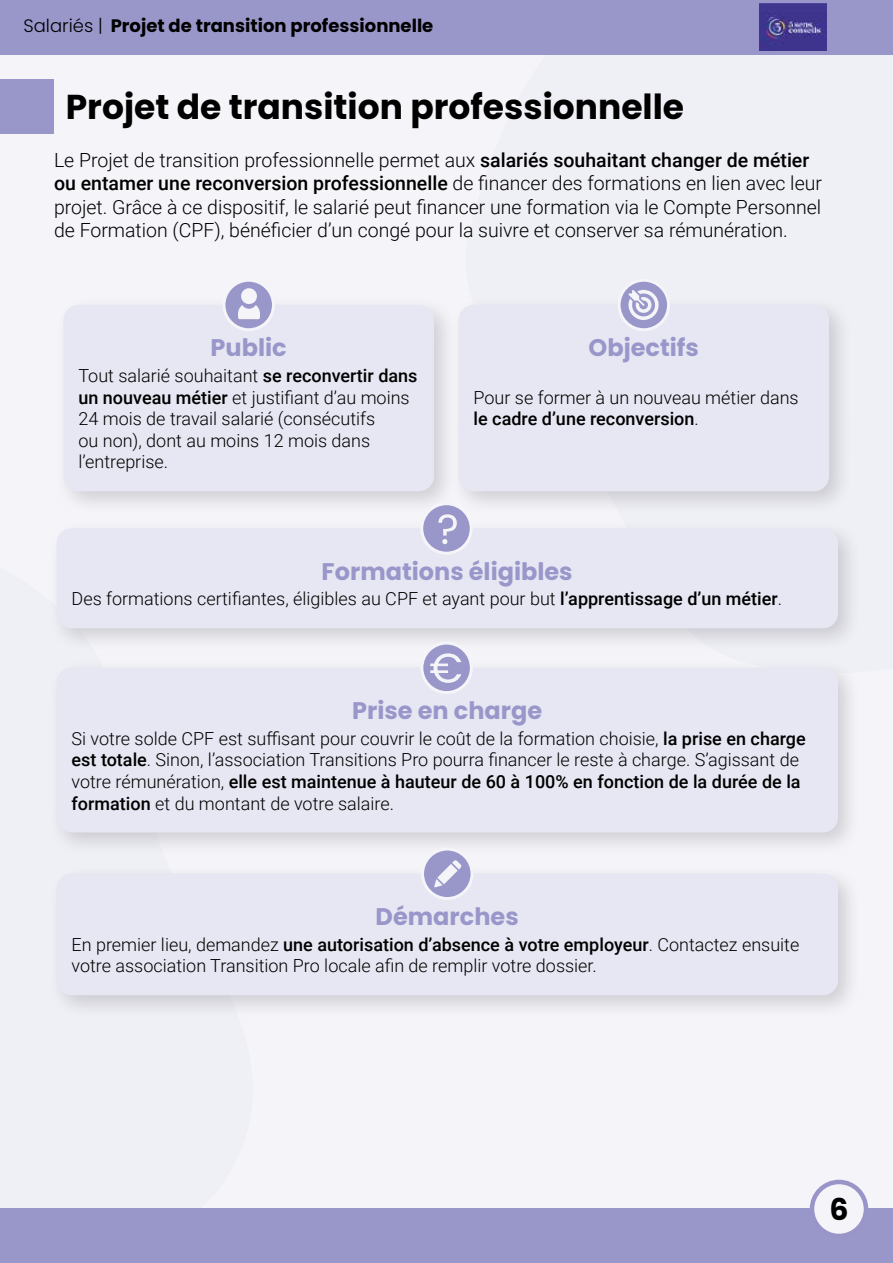
<style>
.page{position:relative;width:893px;height:1263px;background:#f4f4f9}
.page>*{position:absolute;margin:0;border:0;box-sizing:border-box;transform-origin:0 0}
.t1{font:700 34.5px "Poppins";color:#000}
.t2{font:700 30px "Poppins";color:#000}
.t3{font:700 24px "Poppins";color:#9997ca}
.t4{font:300 19.5px/23.4px "Roboto";color:#000}
.t5{font:300 18px/21.6px "Roboto";color:#000}
.t6{font:700 18px "Poppins";color:#000}
.s1{font-weight:300}
.s2{font-weight:500}
</style>
<div class="page">
<div style="left:0;top:0;width:893px;height:54px;background:#9997ca"></div>
<div style="left:0;top:1209px;width:893px;height:54px;background:#9997ca"></div>
<div style="left:812px;top:1182px;width:54px;height:54px;background:#f4f4f9;border-radius:50%"></div>
<div style="left:810px;top:1180px;width:58px;height:58px;border:4px solid #9995c9;border-radius:50%"></div>
<div style="left:0;top:79px;width:54px;height:54px;background:#9997ca"></div>
<img style="left:760px;top:3px;width:66px;height:48px">
<div style="left:47px;top:864px;width:815px;height:155px;background:#000;opacity:.15"></div>
<div style="left:57px;top:874px;width:781px;height:121px;background:#e7e7f3;border-radius:15px"></div>
<div style="left:47px;top:658px;width:815px;height:199px;background:#000;opacity:.15"></div>
<div style="left:57px;top:668px;width:781px;height:164px;background:#e7e7f3;border-radius:15px"></div>
<div style="left:47px;top:519px;width:815px;height:133px;background:#000;opacity:.15"></div>
<div style="left:57px;top:528px;width:781px;height:100px;background:#e7e7f3;border-radius:15px"></div>
<div style="left:449px;top:296px;width:405px;height:219px;background:#000;opacity:.15"></div>
<div style="left:459px;top:305px;width:370px;height:143px;background:#e7e7f3;border-radius:15px"></div>
<div style="left:459px;top:413px;width:370px;height:78px;background:#e7e7f3;border-radius:15px"></div>
<div style="left:54px;top:296px;width:404px;height:219px;background:#000;opacity:.15"></div>
<div style="left:63px;top:305px;width:371px;height:186px;background:#e7e7f3;border-radius:15px"></div>
<svg style="left:619px;top:280px;width:50px;height:50px"></svg>
<div style="left:618px;top:279px;width:52px;height:52px;border:3px solid #f4f4f9;border-radius:50%"></div>
<svg style="left:628px;top:290px;width:31px;height:30px"></svg>
<svg style="left:224px;top:280px;width:49px;height:50px"></svg>
<div style="left:222px;top:279px;width:53px;height:52px;border:3px solid #f4f4f9;border-radius:50%"></div>
<svg style="left:238px;top:288px;width:22px;height:31px"></svg>
<div style="left:423px;top:849px;width:49px;height:49px;background:#9997ca;border-radius:50%"></div>
<div style="left:421px;top:847px;width:53px;height:53px;border:3px solid #f4f4f9;border-radius:50%"></div>
<svg style="left:452px;top:860px;width:9px;height:9px"></svg>
<svg style="left:434px;top:879px;width:9px;height:8px"></svg>
<svg style="left:437px;top:864px;width:21px;height:20px"></svg>
<svg style="left:422px;top:643px;width:49px;height:49px"></svg>
<div style="left:420px;top:641px;width:53px;height:53px;border:3px solid #f4f4f9;border-radius:50%"></div>
<svg style="left:430px;top:653px;width:31px;height:30px"></svg>
<div style="left:422px;top:504px;width:49px;height:49px;background:#9997ca;border-radius:50%"></div>
<div style="left:420px;top:502px;width:53px;height:53px;border:3px solid #f4f4f9;border-radius:50%"></div>
<svg style="left:438px;top:514px;width:19px;height:30px"></svg>
<p class="t6" style="left:23px;top:16px;width:411px"><span class="s1">Salariés |</span> Projet de transition professionnelle</p>
<h1 class="t1" style="left:66px;top:86px;width:620px">Projet de transition professionnelle</h1>
<p class="t4" style="left:54px;top:147px;width:769px">Le Projet de transition professionnelle permet aux <span class="s2">salariés souhaitant changer de métier ou entamer une reconversion professionnelle</span> de financer des formations en lien avec leur projet. Grâce à ce dispositif, le salarié peut financer une formation via le Compte Personnel de Formation (CPF), bénéficier d’un congé pour la suivre et conserver sa rémunération.</p>
<h3 class="t3" style="left:211px;top:334px;width:78px">Public</h3>
<h3 class="t3" style="left:589px;top:334px;width:112px">Objectifs</h3>
<p class="t5" style="left:78px;top:364px;width:341px">Tout salarié souhaitant <span class="s2">se reconvertir dans un nouveau métier</span> et justifiant d’au moins 24 mois de travail salarié (consécutifs<br>ou non), dont au moins 12 mois dans l’entreprise.</p>
<p class="t5" style="left:474px;top:386px;width:327px">Pour se former à un nouveau métier dans <span class="s2">le cadre d’une reconversion</span>.</p>
<h3 class="t3" style="left:322px;top:558px;width:253px">Formations éligibles</h3>
<p class="t5" style="left:72px;top:587px;width:712px">Des formations certifiantes, éligibles au CPF et ayant pour but <span class="s2">l’apprentissage d’un métier</span>.</p>
<h3 class="t3" style="left:352px;top:697px;width:191px">Prise en charge</h3>
<p class="t5" style="left:72px;top:727px;width:736px">Si votre solde CPF est suffisant pour couvrir le coût de la formation choisie, <span class="s2">la prise en charge est totale</span>. Sinon, l’association Transitions Pro pourra financer le reste à charge. S’agissant de votre rémunération, <span class="s2">elle est maintenue à hauteur de 60 à 100% en fonction de la durée de la formation</span> et du montant de votre salaire.</p>
<h3 class="t3" style="left:376px;top:903px;width:145px">Démarches</h3>
<p class="t5" style="left:72px;top:933px;width:729px">En premier lieu, demandez <span class="s2">une autorisation d’absence à votre employeur</span>. Contactez ensuite votre association Transition Pro locale afin de remplir votre dossier.</p>
<h2 class="t2" style="left:829px;top:1192px;width:21px">6</h2>
</div>
